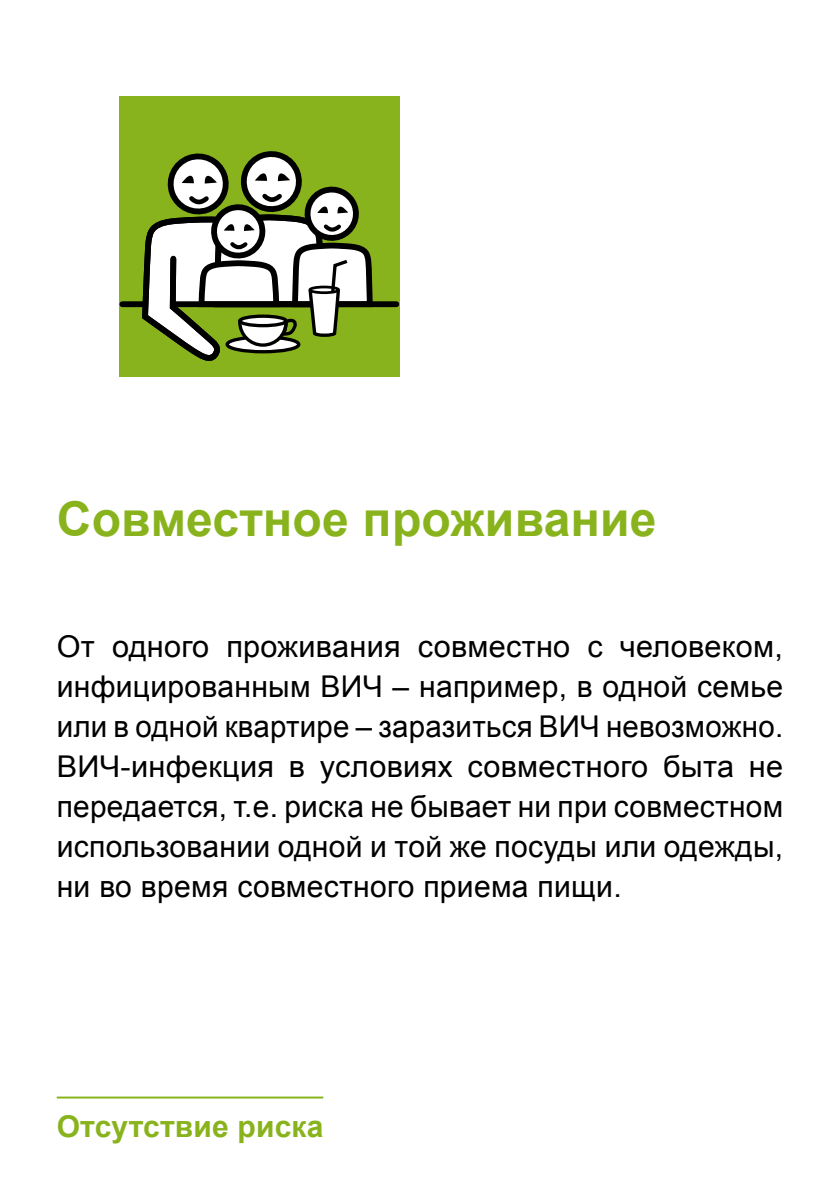
<style>
.page{position:relative;width:840px;height:1191px;background:#fff}
.page>*{position:absolute;margin:0;border:0;box-sizing:border-box;transform-origin:0 0}
.Headline{font:700 48px "Arial";letter-spacing:.005em;color:#89b31c}
.Fließtext{font:30px/40px "Arial";letter-spacing:.01em;color:#000;text-align:justify}
.Fließtext-2{font:700 30px "Arial";letter-spacing:.005em;color:#89b31c}
</style>
<div class="page">
<hr style="left:57px;top:1096px;width:266px;height:2px;background:#89b31c">
<div style="left:119px;top:97px;width:280px;height:280px;background:#89b31c"></div>
<div style="left:174px;top:301px;width:222px;height:6px;background:#000"></div>
<svg style="left:119px;top:151px;width:256px;height:210px"></svg>
<p class="Headline" style="left:57px;top:487px;width:601px">Совместное проживание</p>
<p class="Fließtext" style="left:57px;top:626px;width:727px">От одного проживания совместно с человеком, инфицированным ВИЧ – например, в одной семье или в одной квартире – заразиться ВИЧ невозможно.<br>ВИЧ-инфекция в условиях совместного быта не передается, т.е. риска не бывает ни при совместном использовании одной и той же посуды или одежды, ни во время совместного приема пищи.</p>
<p class="Fließtext-2" style="left:57px;top:1106px;width:268px">Отсутствие риска</p>
</div>
